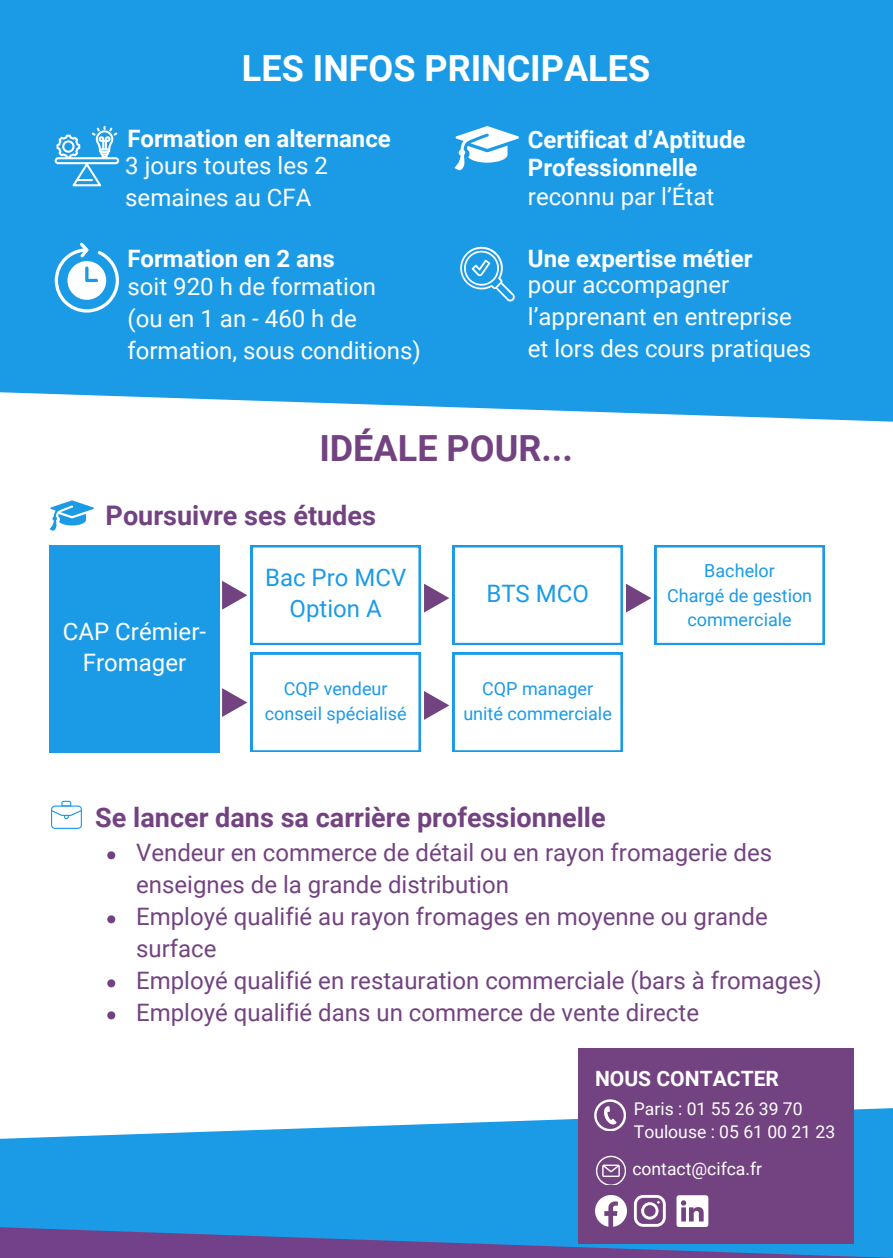
<style>
.page{position:relative;width:893px;height:1258px;background:#fff}
.page>*{position:absolute;margin:0;border:0;box-sizing:border-box;transform-origin:0 0}
.t1{font:700 36px "Roboto";color:#fff}
.t2{font:700 36px "Roboto";color:#734381}
.t3{font:700 27px "Roboto";color:#734381}
.t4{font:24px/32.1px "Roboto";color:#734381}
.t5{font:24px/32.1px "Roboto";color:#fff}
.t6{font:700 24px/27.9px "Roboto";color:#fff}
.t7{font:24px/31.5px "Roboto";color:#1b9be6;text-align:center}
.t8{font:700 21px "Roboto";color:#fff}
.t9{font:18px/24.6px "Roboto";color:#1b9be6;text-align:center}
.t10{font:17.4px/23.7px "Roboto";color:#fff}
</style>
<div class="page">
<svg style="left:0;top:1108px;width:892px;height:150px;background:#449adb"></svg>
<div style="left:0;top:0;width:892px;height:422px;background:#1b9be6"></div>
<svg style="left:55px;top:126px;width:64px;height:60px;background:#53b3ec"></svg>
<svg style="left:55px;top:242px;width:64px;height:70px"></svg>
<svg style="left:454px;top:126px;width:65px;height:44px"></svg>
<svg style="left:460px;top:247px;width:54px;height:54px;background:#49afeb"></svg>
<svg style="left:50px;top:500px;width:44px;height:31px"></svg>
<div style="left:50px;top:545px;width:169px;height:207px;background:#1b9be6"></div>
<svg style="left:222px;top:545px;width:602px;height:99px"></svg>
<svg style="left:222px;top:652px;width:400px;height:99px"></svg>
<svg style="left:51px;top:801px;width:31px;height:28px"></svg>
<svg style="left:107px;top:851px;width:8px;height:8px"></svg>
<svg style="left:107px;top:915px;width:8px;height:8px"></svg>
<svg style="left:107px;top:979px;width:8px;height:8px"></svg>
<svg style="left:107px;top:1011px;width:8px;height:8px"></svg>
<div style="left:578px;top:1048px;width:275px;height:195px;background:#734381"></div>
<svg style="left:594px;top:1099px;width:31px;height:32px"></svg>
<svg style="left:596px;top:1155px;width:29px;height:30px"></svg>
<svg style="left:595px;top:1195px;width:31px;height:31px"></svg>
<svg style="left:634px;top:1195px;width:31px;height:31px"></svg>
<svg style="left:676px;top:1195px;width:32px;height:31px"></svg>
<h1 class="t1" style="left:242px;top:42px;width:410px">LES INFOS PRINCIPALES</h1>
<p class="t6" style="left:127px;top:124px;width:265px">Formation en alternance</p>
<p class="t5" style="left:125px;top:148px;width:204px">3 jours toutes les 2 semaines au CFA</p>
<p class="t6" style="left:127px;top:244px;width:209px">Formation en 2 ans</p>
<p class="t5" style="left:127px;top:269px;width:295px">soit 920 h de formation<br>(ou en 1 an - 460 h de formation, sous conditions)</p>
<p class="t6" style="left:528px;top:124px;width:219px">Certificat d’Aptitude<br>Professionnelle</p>
<p class="t5" style="left:528px;top:179px;width:188px">reconnu par l’État</p>
<p class="t6" style="left:528px;top:244px;width:226px">Une expertise métier</p>
<p class="t5" style="left:528px;top:268px;width:285px">pour accompagner l’apprenant en entreprise et lors des cours pratiques</p>
<h1 class="t2" style="left:319px;top:423px;width:255px">IDÉALE POUR...</h1>
<p class="t3" style="left:106px;top:497px;width:272px">Poursuivre ses études</p>
<p class="t5" style="left:63px;top:615px;width:145px;text-align:center">CAP Crémier-<br>Fromager</p>
<p class="t7" style="left:265px;top:561px;width:143px">Bac Pro MCV<br>Option A</p>
<p class="t7" style="left:486px;top:576px;width:104px">BTS MCO</p>
<p class="t9" style="left:265px;top:676px;width:143px">CQP vendeur conseil spécialisé</p>
<p class="t9" style="left:463px;top:676px;width:150px">CQP manager unité commerciale</p>
<p class="t9" style="left:667px;top:557px;width:147px">Bachelor<br>Chargé de gestion commerciale</p>
<p class="t3" style="left:95px;top:798px;width:512px">Se lancer dans sa carrière professionnelle</p>
<p class="t4" style="left:136px;top:836px;width:687px">Vendeur en commerce de détail ou en rayon fromagerie des enseignes de la grande distribution<br>Employé qualifié au rayon fromages en moyenne ou grande surface<br>Employé qualifié en restauration commerciale (bars à fromages)<br>Employé qualifié dans un commerce de vente directe</p>
<p class="t8" style="left:595px;top:1064px;width:185px">NOUS CONTACTER</p>
<p class="t10" style="left:634px;top:1096px;width:203px">Paris : 01 55 26 39 70<br>Toulouse : 05 61 00 21 23</p>
<p class="t10" style="left:632px;top:1156px;width:131px">contact@cifca.fr</p>
</div>
